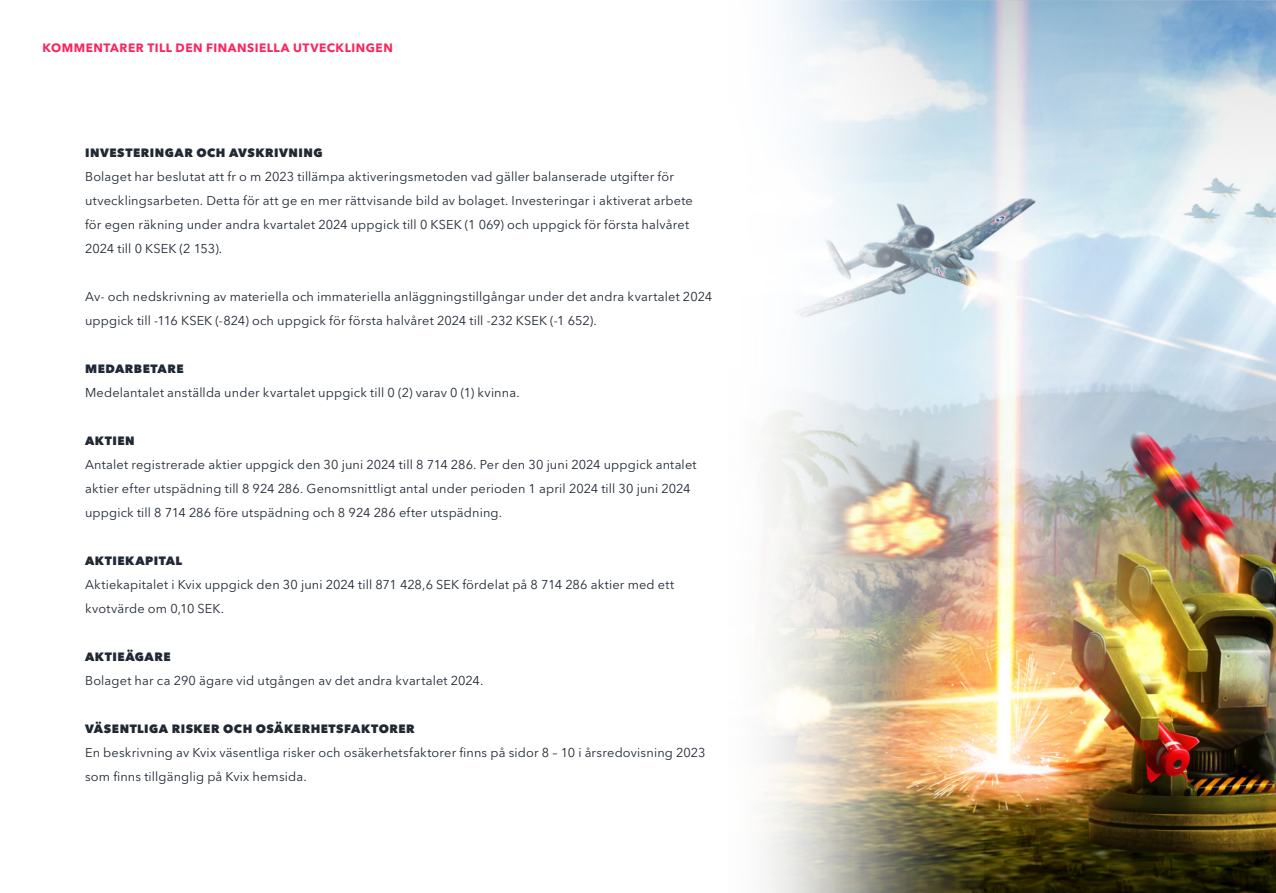
<style>
.page{position:relative;width:1276px;height:893px;background:#fff}
.page>*{position:absolute;margin:0;border:0;box-sizing:border-box;transform-origin:0 0}
.A_Body_Just{font:12.75px/24px "Avenir Next LT Pro";letter-spacing:.01em;color:#1f2833}
.A_H6_Blk{font:800 12px "Avenir Next LT Pro";letter-spacing:.045em;color:#1f2833}
.t1{font:700 12px "Avenir Next LT Pro";letter-spacing:.04em;color:#fa255e}
.A_Body_Just-2{font:800 12px "Avenir Next LT Pro";letter-spacing:.04em;color:#1f2833}
</style>
<div class="page">
<img style="left:762px;top:0;width:514px;height:893px">
<h5 class="t1" style="left:43px;top:40px;width:352px">KOMMENTARER TILL DEN FINANSIELLA UTVECKLINGEN</h5>
<p class="A_Body_Just-2" style="left:85px;top:145px;width:239px">INVESTERINGAR OCH AVSKRIVNING</p>
<p class="A_Body_Just" style="left:85px;top:165px;width:609px">Bolaget har beslutat att fr o m 2023 tillämpa aktiveringsmetoden vad gäller balanserade utgifter för utvecklingsarbeten. Detta för att ge en mer rättvisande bild av bolaget. Investeringar i aktiverat arbete för egen räkning under andra kvartalet 2024 uppgick till 0 KSEK (1 069) och uppgick för första halvåret 2024 till 0 KSEK (2 153).</p>
<p class="A_Body_Just" style="left:85px;top:285px;width:628px">Av- och nedskrivning av materiella och immateriella anläggningstillgångar under det andra kvartalet 2024 uppgick till -116 KSEK (-824) och uppgick för första halvåret 2024 till -232 KSEK (-1 652).</p>
<p class="A_H6_Blk" style="left:85px;top:361px;width:100px">MEDARBETARE</p>
<p class="A_Body_Just" style="left:85px;top:381px;width:436px">Medelantalet anställda under kvartalet uppgick till 0 (2) varav 0 (1) kvinna.</p>
<p class="A_H6_Blk" style="left:85px;top:433px;width:51px">AKTIEN</p>
<p class="A_Body_Just" style="left:85px;top:453px;width:613px">Antalet registrerade aktier uppgick den 30 juni 2024 till 8 714 286. Per den 30 juni 2024 uppgick antalet aktier efter utspädning till 8 924 286. Genomsnittligt antal under perioden 1 april 2024 till 30 juni 2024 uppgick till 8 714 286 före utspädning och 8 924 286 efter utspädning.</p>
<p class="A_H6_Blk" style="left:85px;top:553px;width:99px">AKTIEKAPITAL</p>
<p class="A_Body_Just" style="left:85px;top:573px;width:591px">Aktiekapitalet i Kvix uppgick den 30 juni 2024 till 871 428,6 SEK fördelat på 8 714 286 aktier med ett kvotvärde om 0,10 SEK.</p>
<p class="A_H6_Blk" style="left:85px;top:649px;width:87px">AKTIEÄGARE</p>
<p class="A_Body_Just" style="left:85px;top:669px;width:400px">Bolaget har ca 290 ägare vid utgången av det andra kvartalet 2024.</p>
<p class="A_H6_Blk" style="left:85px;top:721px;width:331px">VÄSENTLIGA RISKER OCH OSÄKERHETSFAKTORER</p>
<p class="A_Body_Just" style="left:85px;top:741px;width:622px">En beskrivning av Kvix väsentliga risker och osäkerhetsfaktorer finns på sidor 8 – 10 i årsredovisning 2023 som finns tillgänglig på Kvix hemsida.</p>
</div>
